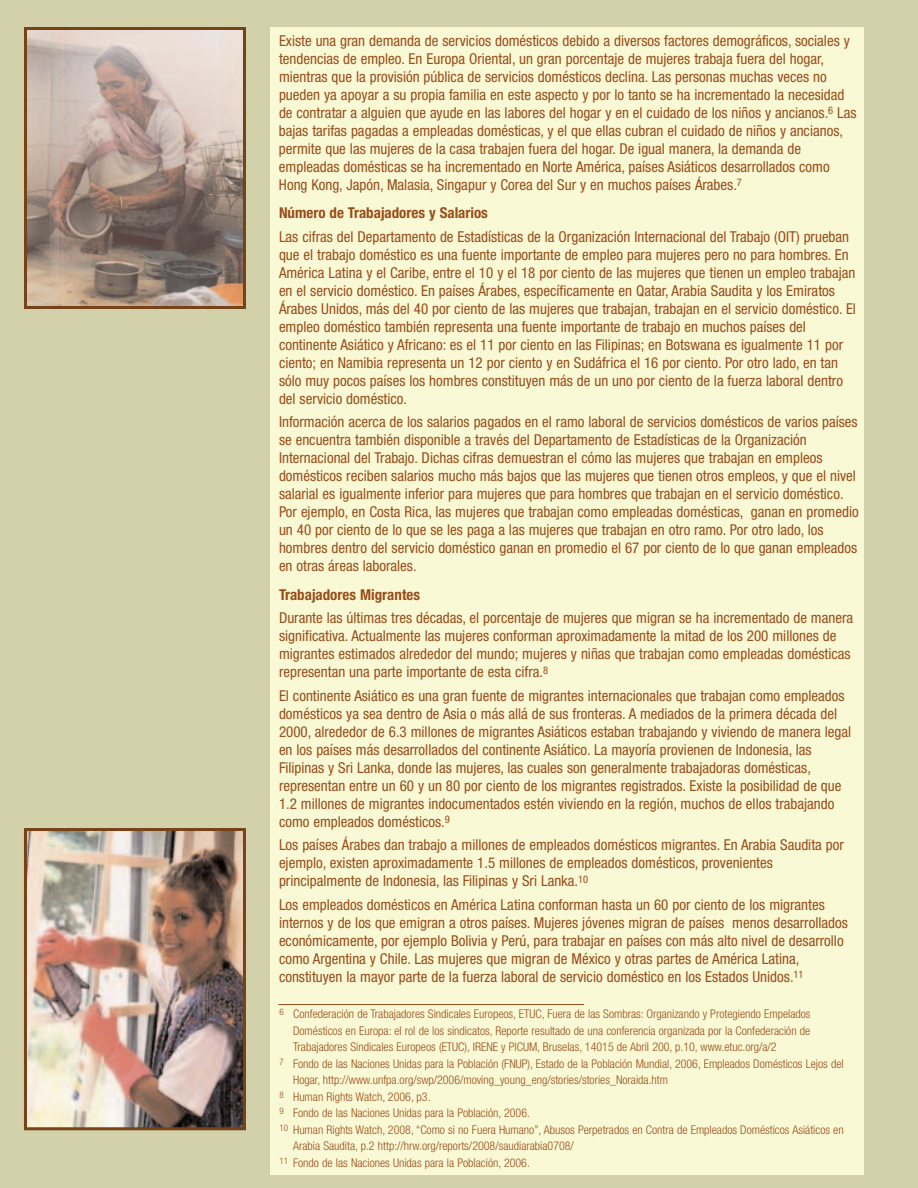
<style>
.page{position:relative;width:918px;height:1188px;background:#d3d1a9}
.page>*{position:absolute;margin:0;border:0;box-sizing:border-box;transform-origin:0 0}
.t1{font:condensed 15px/18px "Helvetica Neue";color:#984d1a}
.t2{font:700 condensed 15px "Helvetica Neue";color:#984d1a}
.t3{font:300 condensed 12px "Helvetica Neue";color:#984d1a}
</style>
<div class="page">
<div style="left:270px;top:27px;width:594px;height:1147px;background:#faf9d6"></div>
<img style="left:28px;top:31px;width:214px;height:274px">
<div style="left:24px;top:27px;width:222px;height:282px;border:3px solid #76421a"></div>
<img style="left:28px;top:832px;width:214px;height:294px">
<div style="left:24px;top:828px;width:222px;height:302px;border:3px solid #76421a"></div>
<hr style="left:278px;top:1004px;width:306px;height:1px;background:#984d1a">
<p class="t1" style="left:279px;top:32px;width:579px">Existe una gran demanda de servicios domésticos debido a diversos factores demográficos, sociales y tendencias de empleo. En Europa Oriental, un gran porcentaje de mujeres trabaja fuera del hogar, mientras que la provisión pública de servicios domésticos declina. Las personas muchas veces no pueden ya apoyar a su propia familia en este aspecto y por lo tanto se ha incrementado la necesidad de contratar a alguien que ayude en las labores del hogar y en el cuidado de los niños y ancianos.<sup>6</sup> Las bajas tarifas pagadas a empleadas domésticas, y el que ellas cubran el cuidado de niños y ancianos, permite que las mujeres de la casa trabajen fuera del hogar. De igual manera, la demanda de empleadas domésticas se ha incrementado en Norte América, países Asiáticos desarrollados como Hong Kong, Japón, Malasia, Singapur y Corea del Sur y en muchos países Árabes.<sup>7</sup></p>
<p class="t2" style="left:279px;top:208px;width:210px">Número de Trabajadores y Salarios</p>
<p class="t1" style="left:279px;top:229px;width:579px">Las cifras del Departamento de Estadísticas de la Organización Internacional del Trabajo (OIT) prueban que el trabajo doméstico es una fuente importante de empleo para mujeres pero no para hombres. En América Latina y el Caribe, entre el 10 y el 18 por ciento de las mujeres que tienen un empleo trabajan en el servicio doméstico. En países Árabes, específicamente en Qatar, Arabia Saudita y los Emiratos Árabes Unidos, más del 40 por ciento de las mujeres que trabajan, trabajan en el servicio doméstico. El empleo doméstico también representa una fuente importante de trabajo en muchos países del continente Asiático y Africano: es el 11 por ciento en las Filipinas; en Botswana es igualmente 11 por ciento; en Namibia representa un 12 por ciento y en Sudáfrica el 16 por ciento. Por otro lado, en tan sólo muy pocos países los hombres constituyen más de un uno por ciento de la fuerza laboral dentro del servicio doméstico.</p>
<p class="t1" style="left:279px;top:414px;width:581px">Información acerca de los salarios pagados en el ramo laboral de servicios domésticos de varios países se encuentra también disponible a través del Departamento de Estadísticas de la Organización Internacional del Trabajo. Dichas cifras demuestran el cómo las mujeres que trabajan en empleos domésticos reciben salarios mucho más bajos que las mujeres que tienen otros empleos, y que el nivel salarial es igualmente inferior para mujeres que para hombres que trabajan en el servicio doméstico.<br>Por ejemplo, en Costa Rica, las mujeres que trabajan como empleadas domésticas, ganan en promedio un 40 por ciento de lo que se les paga a las mujeres que trabajan en otro ramo. Por otro lado, los hombres dentro del servicio doméstico ganan en promedio el 67 por ciento de lo que ganan empleados en otras áreas laborales.</p>
<p class="t2" style="left:279px;top:589px;width:143px">Trabajadores Migrantes</p>
<p class="t1" style="left:279px;top:610px;width:576px">Durante las últimas tres décadas, el porcentaje de mujeres que migran se ha incrementado de manera significativa. Actualmente las mujeres conforman aproximadamente la mitad de los 200 millones de migrantes estimados alrededor del mundo; mujeres y niñas que trabajan como empleadas domésticas representan una parte importante de esta cifra.<sup>8</sup></p>
<p class="t1" style="left:279px;top:688px;width:574px">El continente Asiático es una gran fuente de migrantes internacionales que trabajan como empleados domésticos ya sea dentro de Asia o más allá de sus fronteras. A mediados de la primera década del 2000, alrededor de 6.3 millones de migrantes Asiáticos estaban trabajando y viviendo de manera legal en los países más desarrollados del continente Asiático. La mayoría provienen de Indonesia, las Filipinas y Sri Lanka, donde las mujeres, las cuales son generalmente trabajadoras domésticas, representan entre un 60 y un 80 por ciento de los migrantes registrados. Existe la posibilidad de que 1.2 millones de migrantes indocumentados estén viviendo en la región, muchos de ellos trabajando como empleados domésticos.<sup>9</sup></p>
<p class="t1" style="left:279px;top:837px;width:566px">Los países Árabes dan trabajo a millones de empleados domésticos migrantes. En Arabia Saudita por ejemplo, existen aproximadamente 1.5 millones de empleados domésticos, provenientes principalmente de Indonesia, las Filipinas y Sri Lanka.<sup>10</sup></p>
<p class="t1" style="left:279px;top:896px;width:570px">Los empleados domésticos en América Latina conforman hasta un 60 por ciento de los migrantes internos y de los que emigran a otros países. Mujeres jóvenes migran de países menos desarrollados económicamente, por ejemplo Bolivia y Perú, para trabajar en países con más alto nivel de desarrollo como Argentina y Chile. Las mujeres que migran de México y otras partes de América Latina, constituyen la mayor parte de la fuerza laboral de servicio doméstico en los Estados Unidos.<sup>11</sup></p>
<p class="t3" style="left:279px;top:1010px;width:533px"><sup>6</sup> Confederación de Trabajadores Sindicales Europeos, ETUC, Fuera de las Sombras: Organizando y Protegiendo Empelados</p>
<p class="t3" style="left:293px;top:1026px;width:519px">Domésticos en Europa: el rol de los sindicatos, Reporte resultado de una conferencia organizada por la Confederación de</p>
<p class="t3" style="left:293px;top:1043px;width:485px">Trabajadores Sindicales Europeos (ETUC), IRENE y PICUM, Bruselas, 14015 de Abril 200, p.10, www.etuc.org/a/2</p>
<p class="t3" style="left:279px;top:1059px;width:566px"><sup>7</sup> Fondo de las Naciones Unidas para la Población (FNUP), Estado de la Población Mundial, 2006, Empleados Domésticos Lejos del</p>
<p class="t3" style="left:293px;top:1076px;width:376px">Hogar, http://www.unfpa.org/swp/2006/moving_young_eng/stories/stories_Noraida.htm</p>
<p class="t3" style="left:279px;top:1092px;width:153px"><sup>8</sup> Human Rights Watch, 2006, p3.</p>
<p class="t3" style="left:279px;top:1109px;width:252px"><sup>9</sup> Fondo de las Naciones Unidas para la Población, 2006.</p>
<p class="t3" style="left:279px;top:1125px;width:566px"><sup>10</sup> Human Rights Watch, 2008, “Como si no Fuera Humano”, Abusos Perpetrados en Contra de Empleados Domésticos Asiáticos en</p>
<p class="t3" style="left:293px;top:1142px;width:282px">Arabia Saudita, p.2 http://hrw.org/reports/2008/saudiarabia0708/</p>
<p class="t3" style="left:279px;top:1158px;width:252px"><sup>11</sup> Fondo de las Naciones Unidas para la Población, 2006.</p>
</div>
